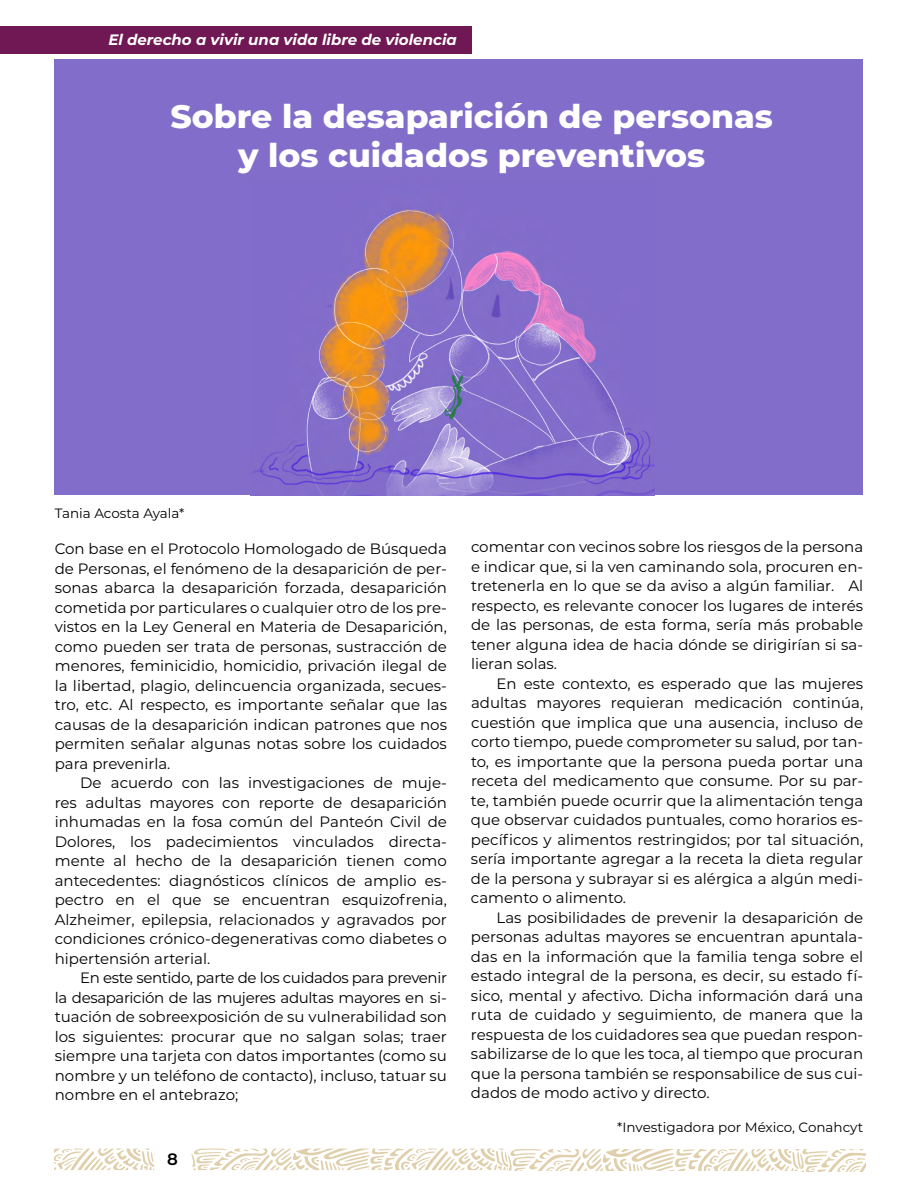
<style>
.page{position:relative;width:918px;height:1188px;background:#fff}
.page>*{position:absolute;margin:0;border:0;box-sizing:border-box;transform-origin:0 0}
.t1{font:800 33px/39.6px "Montserrat";color:#fff;text-align:center}
.t2{font:600 16.5px "Montserrat";color:#000}
.t3{font:15px/19.5px "Montserrat";color:#000;text-align:justify}
.t4{font:italic 700 15px "Montserrat";color:#fff}
.t5{font:13.5px "Montserrat";color:#000}
</style>
<div class="page">
<div style="left:0;top:27px;width:472px;height:27px;background:#6f1853"></div>
<div style="left:55px;top:60px;width:808px;height:435px;background:#826eca"></div>
<img style="left:250px;top:209px;width:404px;height:287px">
<svg style="left:54px;top:1149px;width:100px;height:21px"></svg>
<svg style="left:192px;top:1149px;width:673px;height:22px"></svg>
<p class="t4" style="left:108px;top:29px;width:350px">El derecho a vivir una vida libre de violencia</p>
<h1 class="t1" style="left:171px;top:94px;width:604px">Sobre la desaparición de personas y los cuidados preventivos</h1>
<p class="t5" style="left:55px;top:504px;width:131px">Tania Acosta Ayala*</p>
<p class="t3" style="left:55px;top:538px;width:394px">Con base en el Protocolo Homologado de Búsqueda de Personas, el fenómeno de la desaparición de per&shy;sonas abarca la desaparición forzada, desaparición cometida por particulares o cualquier otro de los pre&shy;vistos en la Ley General en Materia de Desaparición, como pueden ser trata de personas, sustracción de menores, feminicidio, homicidio, privación ilegal de la libertad, plagio, delincuencia organizada, secues&shy;tro, etc. Al respecto, es importante señalar que las causas de la desaparición indican patrones que nos permiten señalar algunas notas sobre los cuidados para prevenirla.</p>
<p class="t3" style="left:55px;top:772px;width:394px;text-indent:26px">De acuerdo con las investigaciones de muje&shy;res adultas mayores con reporte de desaparición inhumadas en la fosa común del Panteón Civil de Dolores, los padecimientos vinculados directa&shy;mente al hecho de la desaparición tienen como antecedentes: diagnósticos clínicos de amplio es&shy;pectro en el que se encuentran esquizofrenia, Alzheimer, epilepsia, relacionados y agravados por condiciones crónico-degenerativas como diabetes o hipertensión arterial.</p>
<p class="t3" style="left:55px;top:967px;width:394px;text-indent:26px">En este sentido, parte de los cuidados para prevenir la desaparición de las mujeres adultas mayores en si&shy;tuación de sobreexposición de su vulnerabilidad son los siguientes: procurar que no salgan solas; traer siempre una tarjeta con datos importantes (como su nombre y un teléfono de contacto), incluso, tatuar su nombre en el antebrazo;</p>
<p class="t2" style="left:167px;top:1147px;width:12px">8</p>
<p class="t3" style="left:471px;top:537px;width:394px">comentar con vecinos sobre los riesgos de la persona e indicar que, si la ven caminando sola, procuren en&shy;tretenerla en lo que se da aviso a algún familiar. Al respecto, es relevante conocer los lugares de interés de las personas, de esta forma, sería más probable tener alguna idea de hacia dónde se dirigirían si sa&shy;lieran solas.</p>
<p class="t3" style="left:471px;top:673px;width:394px;text-indent:26px">En este contexto, es esperado que las mujeres adultas mayores requieran medicación continúa, cuestión que implica que una ausencia, incluso de corto tiempo, puede comprometer su salud, por tan&shy;to, es importante que la persona pueda portar una receta del medicamento que consume. Por su par&shy;te, también puede ocurrir que la alimentación tenga que observar cuidados puntuales, como horarios es&shy;pecíficos y alimentos restringidos; por tal situación, sería importante agregar a la receta la dieta regular de la persona y subrayar si es alérgica a algún medi&shy;camento o alimento.</p>
<p class="t3" style="left:471px;top:907px;width:394px;text-indent:26px">Las posibilidades de prevenir la desaparición de personas adultas mayores se encuentran apuntala&shy;das en la información que la familia tenga sobre el estado integral de la persona, es decir, su estado fí&shy;sico, mental y afectivo. Dicha información dará una ruta de cuidado y seguimiento, de manera que la respuesta de los cuidadores sea que puedan respon&shy;sabilizarse de lo que les toca, al tiempo que procuran que la persona también se responsabilice de sus cui&shy;dados de modo activo y directo.</p>
<p class="t5" style="left:617px;top:1118px;width:247px">*Investigadora por México, Conahcyt</p>
</div>
